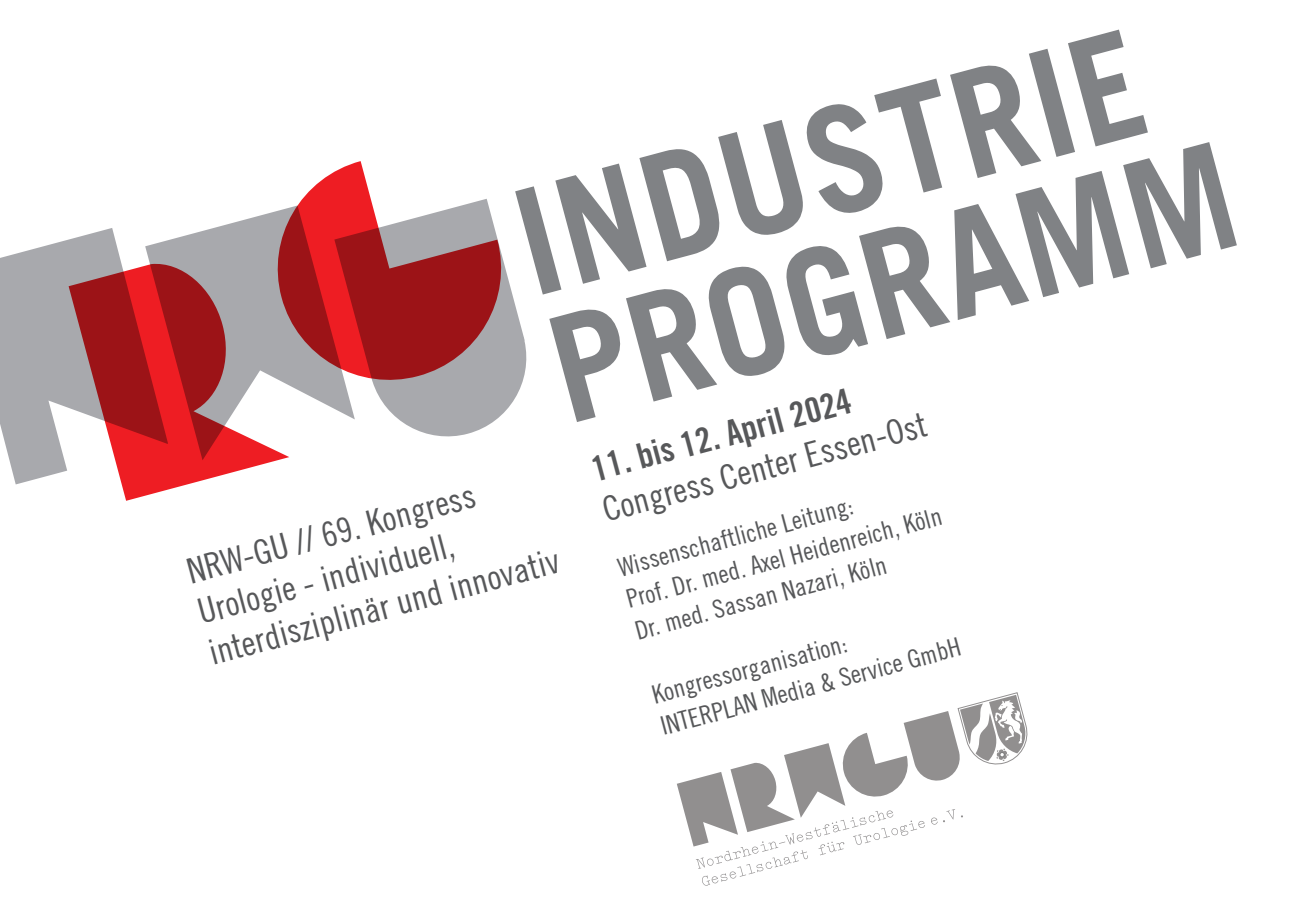
<style>
.page{position:relative;width:1289px;height:906px;background:#fff}
.page>*{position:absolute;margin:0;border:0;box-sizing:border-box;transform-origin:0 0}
.t1{font:700 148.05px/132.1px "Trade Gothic LT";color:#808285;scale:.94 1}
.t2{font:condensed 35.1px/42.3px "Trade Gothic No.18";color:#57585a}
.t3{font:700 condensed 35.1px "Trade Gothic No.20";color:#57585a}
.t4{font:condensed 25.88px/32.9px "Trade Gothic No.18";color:#57585a}
</style>
<div class="page">
<svg style="left:677px;top:692px;width:351px;height:194px"></svg>
<svg style="left:0;top:228px;width:121px;height:256px"></svg>
<svg style="left:145px;top:214px;width:189px;height:195px;fill:#a8a9ad"></svg>
<svg style="left:69px;top:261px;width:220px;height:240px"></svg>
<svg style="left:334px;top:297px;width:193px;height:140px;fill:#a8a9ad"></svg>
<svg style="left:266px;top:161px;width:247px;height:231px"></svg>
<h1 class="t1" style="left:502px;top:180px;width:749px;rotate:-15deg">INDUSTRIE<br>PROGRAMM</h1>
<h2 class="t3" style="left:586px;top:449px;width:269px;rotate:-15deg">11. bis 12. April 2024</h2>
<h2 class="t2" style="left:597px;top:489px;width:336px;rotate:-15deg">Congress Center Essen-Ost</h2>
<h2 class="t2" style="left:182px;top:551px;width:363px;rotate:-15deg">NRW-GU // 69. Kongress<br>Urologie - individuell, interdisziplinär und innovativ</h2>
<p class="t4" style="left:614px;top:551px;width:327px;rotate:-15deg">Wissenschaftliche Leitung:<br>Prof. Dr. med. Axel Heidenreich, Köln<br>Dr. med. Sassan Nazari, Köln</p>
<p class="t4" style="left:648px;top:678px;width:311px;rotate:-15deg">Kongressorganisation:<br>INTERPLAN Media &amp; Service GmbH</p>
</div>
